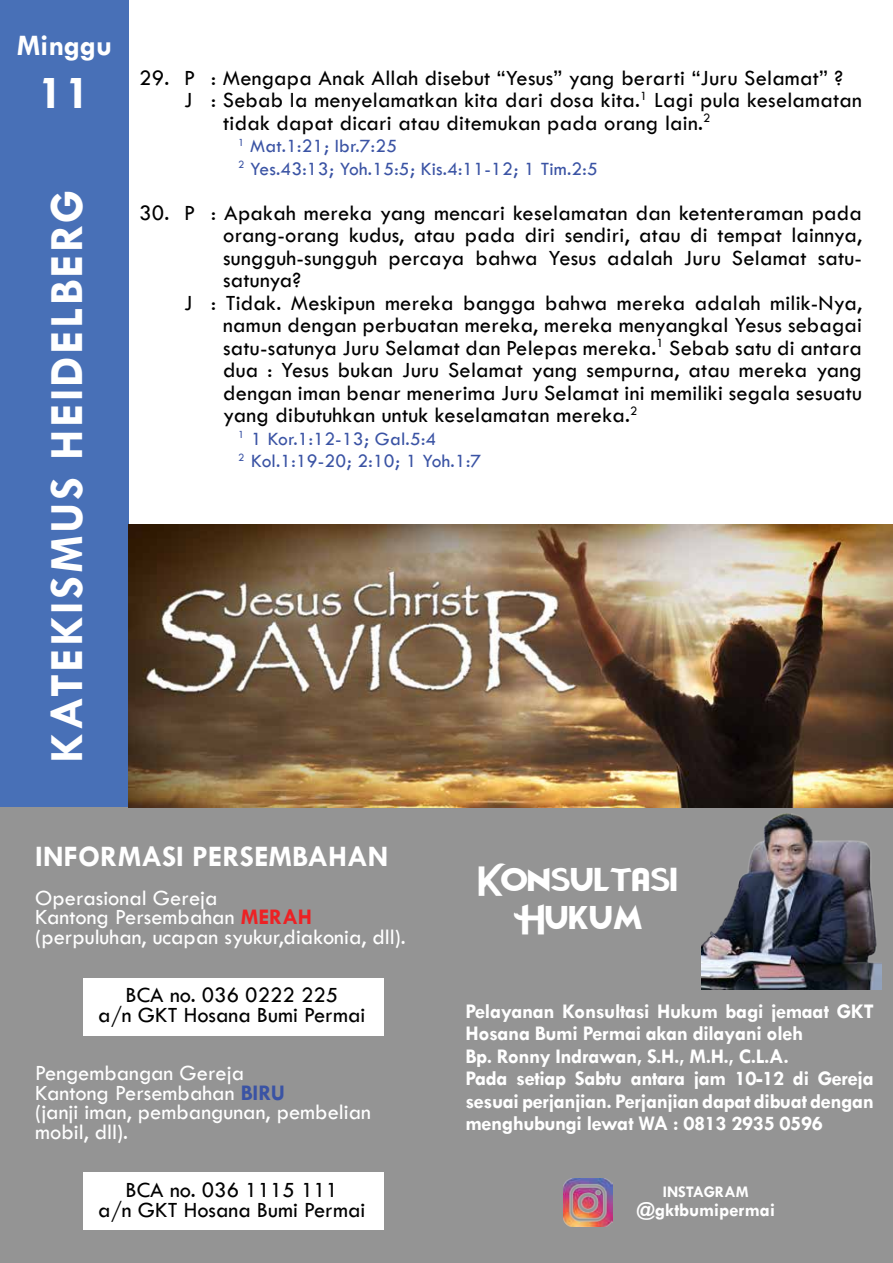
<style>
.page{position:relative;width:893px;height:1263px;background:#fff}
.page>*{position:absolute;margin:0;border:0;box-sizing:border-box;transform-origin:0 0}
.t1{font:700 48px "Tw Cen";letter-spacing:.05em;color:#fff}
.t2{font:33px/37.5px "Zootopia J Posters.com.ar";color:#fff;text-align:center}
.t3{font:700 30px "Tw Cen";color:#fff}
.t4{font:22.5px/19.5px "Tw Cen";letter-spacing:.01em;color:#000;text-align:center}
.t5{font:22.5px/19.5px "Tw Cen";color:#fff}
.t6{font:700 21px/22.5px "Tw Cen";letter-spacing:-.02em;color:#fff}
.t7{font:19.5px/22.5px "Tw Cen";letter-spacing:.01em;color:#3a53a4}
.t8{font:700 19.05px "Tw Cen";color:#fff}
.t9{font:700 16.35px "Tw Cen";color:#fff}
.s1{font-weight:700;color:#ed2124}
.s2{font-weight:700;color:#3a53a4}
</style>
<div class="page">
<div style="left:0;top:0;width:129px;height:808px;background:#4870b7"></div>
<hr style="left:892px;top:0;width:1px;height:1263px;background:#f1f1f1">
<hr style="left:892px;top:441px;width:1px;height:36px;background:#d2cece">
<hr style="left:892px;top:84px;width:1px;height:42px;background:#d2cece">
<hr style="left:892px;top:168px;width:1px;height:43px;background:#d2cece">
<div style="left:0;top:807px;width:887px;height:456px;background:#949494"></div>
<div style="left:83px;top:1172px;width:300px;height:58px;background:#fff"></div>
<div style="left:83px;top:978px;width:300px;height:57px;background:#fff"></div>
<div style="left:486px;top:807px;width:407px;height:456px;background:#949494"></div>
<img style="left:702px;top:813px;width:180px;height:176px">
<img style="left:563px;top:1178px;width:49px;height:49px">
<img style="left:129px;top:524px;width:764px;height:283px">
<h3 class="t3" style="left:17px;top:28px;width:97px">Minggu</h3>
<h1 class="t1" style="left:38px;top:64px;width:54px">11</h1>
<h1 class="t1" style="left:38px;top:763px;width:574px;rotate:-90deg">KATEKISMUS HEIDELBERG</h1>
<p class="t4" style="left:139px;top:68px;width:32px">29.</p>
<p class="t4" style="left:139px;top:203px;width:32px">30.</p>
<p class="t4" style="left:184px;top:68px;width:660px">P : Mengapa Anak Allah disebut “Yesus” yang berarti “Juru Selamat” ?</p>
<p class="t4" style="left:184px;top:90px;width:679px">J : Sebab Ia menyelamatkan kita dari dosa kita.<sup>1</sup> Lagi pula keselamatan</p>
<p class="t4" style="left:223px;top:113px;width:489px">tidak dapat dicari atau ditemukan pada orang lain.<sup>2</sup></p>
<p class="t7" style="left:238px;top:135px;width:361px"><sup>1</sup> Mat.1:21; Ibr.7:25<br><sup>2</sup> Yes.43:13; Yoh.15:5; Kis.4:11-12; 1 Tim.2:5</p>
<p class="t4" style="left:184px;top:203px;width:679px">P : Apakah mereka yang mencari keselamatan dan ketenteraman pada</p>
<p class="t4" style="left:223px;top:225px;width:640px">orang-orang kudus, atau pada diri sendiri, atau di tempat lainnya,</p>
<p class="t4" style="left:223px;top:248px;width:640px">sungguh-sungguh percaya bahwa Yesus adalah Juru Selamat satu-</p>
<p class="t4" style="left:223px;top:270px;width:80px">satunya?</p>
<p class="t4" style="left:184px;top:293px;width:679px">J : Tidak. Meskipun mereka bangga bahwa mereka adalah milik-Nya,</p>
<p class="t4" style="left:223px;top:315px;width:640px">namun dengan perbuatan mereka, mereka menyangkal Yesus sebagai</p>
<p class="t4" style="left:223px;top:338px;width:640px">satu-satunya Juru Selamat dan Pelepas mereka.<sup>1</sup> Sebab satu di antara</p>
<p class="t4" style="left:223px;top:360px;width:640px">dua : Yesus bukan Juru Selamat yang sempurna, atau mereka yang</p>
<p class="t4" style="left:223px;top:383px;width:640px">dengan iman benar menerima Juru Selamat ini memiliki segala sesuatu</p>
<p class="t4" style="left:223px;top:405px;width:416px">yang dibutuhkan untuk keselamatan mereka.<sup>2</sup></p>
<p class="t7" style="left:238px;top:427px;width:244px"><sup>1</sup> 1 Kor.1:12-13; Gal.5:4<br><sup>2</sup> Kol.1:19-20; 2:10; 1 Yoh.1:7</p>
<h3 class="t3" style="left:35px;top:838px;width:355px">INFORMASI PERSEMBAHAN</h3>
<p class="t5" style="left:35px;top:887px;width:372px">Operasional Gereja<br>Kantong Persembahan <span class="s1">MERAH </span>(perpuluhan, ucapan syukur,diakonia, dll).</p>
<p class="t4" style="left:98px;top:985px;width:269px">BCA no. 036 0222 225<br>a/n GKT Hosana Bumi Permai</p>
<p class="t5" style="left:35px;top:1063px;width:337px">Pengembangan Gereja<br>Kantong Persembahan <span class="s2">BIRU<br></span>(janji iman, pembangunan, pembelian mobil, dll).</p>
<p class="t4" style="left:98px;top:1180px;width:269px">BCA no. 036 1115 111<br>a/n GKT Hosana Bumi Permai</p>
<h2 class="t2" style="left:479px;top:862px;width:201px">Konsultasi<br>Hukum</h2>
<p class="t6" style="left:465px;top:999px;width:410px">Pelayanan Konsultasi Hukum bagi jemaat GKT Hosana Bumi Permai akan dilayani oleh<br>Bp. Ronny Indrawan, S.H., M.H., C.L.A.<br>Pada setiap Sabtu antara jam 10-12 di Gereja sesuai perjanjian. Perjanjian dapat dibuat dengan menghubungi lewat WA : 0813 2935 0596</p>
<p class="t9" style="left:663px;top:1182px;width:87px">INSTAGRAM</p>
<p class="t8" style="left:636px;top:1199px;width:140px">@gktbumipermai</p>
</div>
